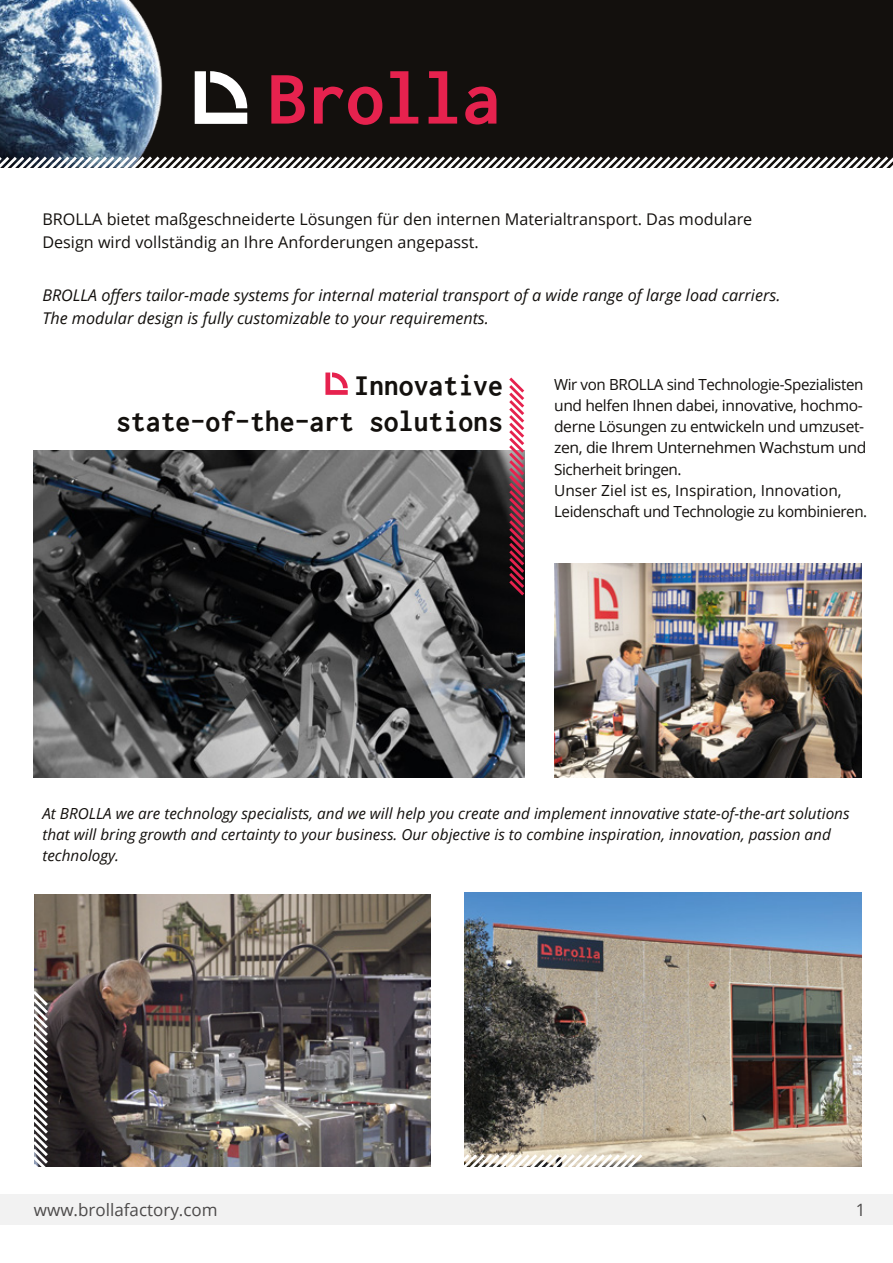
<style>
.page{position:relative;width:893px;height:1263px;background:#fff}
.page>*{position:absolute;margin:0;border:0;box-sizing:border-box;transform-origin:0 0}
.t1{font:700 77.55px "Inconsolata";color:#e6224e}
.t2{font:700 29.7px/35.7px "Inconsolata";color:#13100d;text-align:right}
.t3{font:16.95px "Open Sans";color:#4c4a4a}
.t4{font:italic 16.2px/23.4px "Open Sans";color:#13100d}
.t5{font:16.2px/23.4px "Open Sans";color:#13100d}
.t6{font:15.3px/21.3px "Open Sans";letter-spacing:-.025em;color:#13100d}
.t7{font:italic 15.3px/21.3px "Open Sans";color:#13100d}
</style>
<div class="page">
<div style="left:0;top:0;width:893px;height:167px;background:#13100d"></div>
<div style="left:0;top:1194px;width:893px;height:31px;background:#f2f2f2"></div>
<img style="left:0;top:0;width:163px;height:154px">
<img style="left:33px;top:451px;width:491px;height:327px">
<svg style="left:195px;top:71px;width:52px;height:53px"></svg>
<svg style="left:325px;top:372px;width:23px;height:23px"></svg>
<img style="left:554px;top:563px;width:307px;height:215px">
<svg style="left:506px;top:377px;width:19px;height:221px"></svg>
<img style="left:35px;top:895px;width:396px;height:272px">
<img style="left:464px;top:893px;width:397px;height:274px">
<svg style="left:464px;top:1151px;width:181px;height:16px"></svg>
<svg style="left:0;top:154px;width:893px;height:14px"></svg>
<svg style="left:34px;top:988px;width:17px;height:179px"></svg>
<h1 class="t1" style="left:268px;top:71px;width:234px">Brolla</h1>
<p class="t5" style="left:42px;top:209px;width:711px">BROLLA bietet maßgeschneiderte Lösungen für den internen Materialtransport. Das modulare<br>Design wird vollständig an Ihre Anforderungen angepasst.</p>
<p class="t4" style="left:42px;top:282px;width:739px">BROLLA offers tailor-made systems for internal material transport of a wide range of large load carriers.<br>The modular design is fully customizable to your requirements.</p>
<h2 class="t2" style="left:116px;top:369px;width:388px">Innovative state-of-the-art solutions</h2>
<p class="t6" style="left:554px;top:375px;width:315px">Wir von BROLLA sind Technologie-Spezialisten und helfen Ihnen dabei, innovative, hochmo&shy;derne Lösungen zu entwickeln und umzuset&shy;zen, die Ihrem Unternehmen Wachstum und Sicherheit bringen.<br>Unser Ziel ist es, Inspiration, Innovation, Leidenschaft und Technologie zu kombinieren.</p>
<p class="t7" style="left:42px;top:804px;width:809px">At BROLLA we are technology specialists, and we will help you create and implement innovative state-of-the-art solutions that will bring growth and certainty to your business. Our objective is to combine inspiration, innovation, passion and technology.</p>
<p class="t3" style="left:34px;top:1203px;width:185px">www.brollafactory.com</p>
<p class="t3" style="left:856px;top:1203px;width:11px">1</p>
</div>
